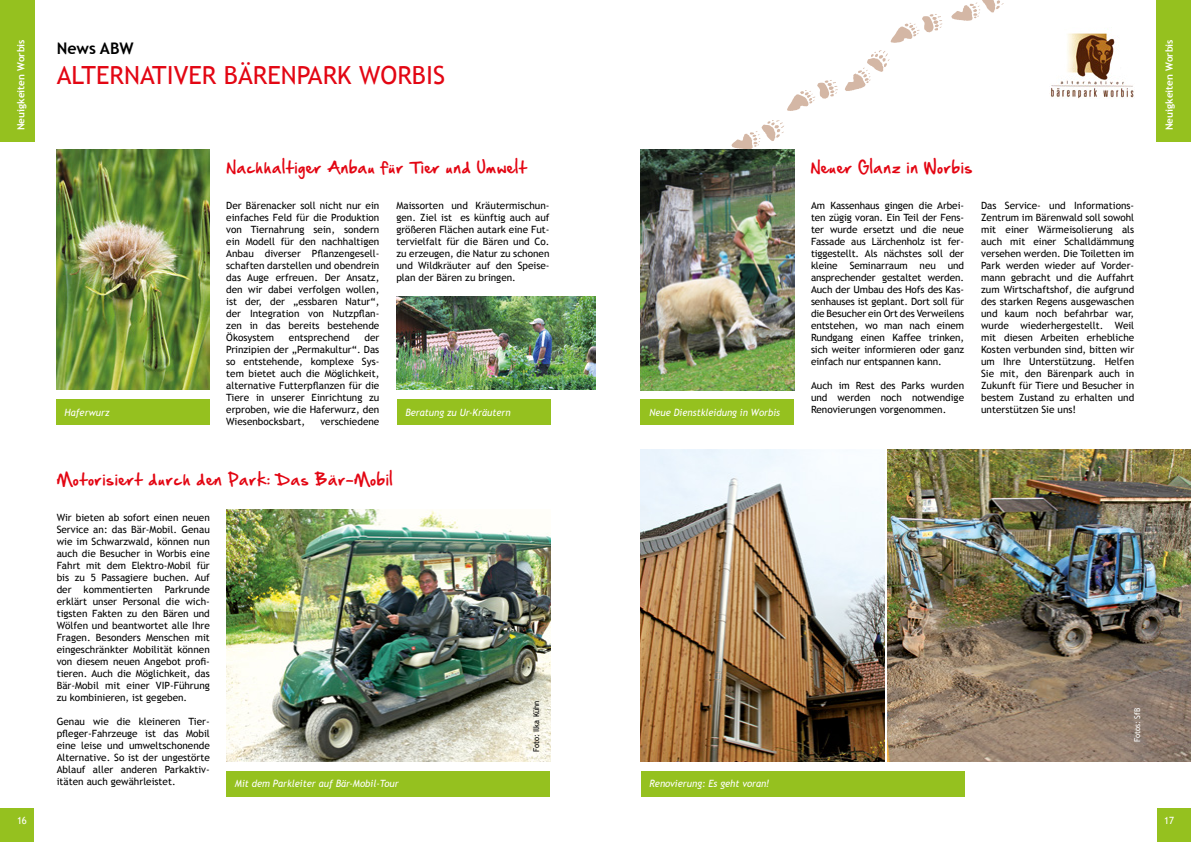
<style>
.page{position:relative;width:1191px;height:842px;background:#fff}
.page>*{position:absolute;margin:0;border:0;box-sizing:border-box;transform-origin:0 0}
.t1{font:25px "Trebuchet MS";color:#e30613}
.t2{font:700 16px "Trebuchet MS";color:#000}
.t3{font:14px "Hand Of Sean";letter-spacing:.08em;color:#e30613}
.t4{font:10px/12px "Trebuchet MS";color:#000;text-align:justify}
.t5{font:italic 10px "Trebuchet MS";color:#fff;scale:.95 1}
.t6{font:700 10px "Trebuchet MS";color:#fff}
.t7{font:10px "Trebuchet MS";color:#fff;scale:.95 1}
.t8{font:8px "Trebuchet MS";color:#000;scale:.95 1}
.t9{font:8px "Trebuchet MS";color:#fff;scale:.95 1}
</style>
<div class="page">
<img style="left:1051px;top:27px;width:83px;height:72px">
<div style="left:0;top:0;width:34px;height:142px;background:#95c11f"></div>
<div style="left:1157px;top:0;width:34px;height:142px;background:#95c11f"></div>
<img style="left:641px;top:449px;width:243px;height:312px">
<img style="left:887px;top:449px;width:304px;height:312px">
<div style="left:641px;top:771px;width:323px;height:26px;background:#95c11f"></div>
<div style="left:641px;top:399px;width:153px;height:26px;background:#95c11f"></div>
<div style="left:397px;top:399px;width:153px;height:26px;background:#95c11f"></div>
<div style="left:56px;top:399px;width:153px;height:26px;background:#95c11f"></div>
<svg style="left:731px;top:120px;width:53px;height:29px"></svg>
<svg style="left:845px;top:50px;width:44px;height:41px"></svg>
<svg style="left:951px;top:0;width:52px;height:21px"></svg>
<svg style="left:787px;top:80px;width:51px;height:31px"></svg>
<svg style="left:890px;top:14px;width:52px;height:29px"></svg>
<img style="left:227px;top:509px;width:323px;height:252px">
<div style="left:226px;top:771px;width:323px;height:26px;background:#95c11f"></div>
<img style="left:57px;top:149px;width:153px;height:240px">
<img style="left:641px;top:149px;width:153px;height:241px">
<img style="left:397px;top:296px;width:198px;height:93px">
<div style="left:0;top:808px;width:34px;height:34px;background:#95c11f"></div>
<div style="left:1157px;top:808px;width:34px;height:34px;background:#95c11f"></div>
<p class="t6" style="left:15px;top:130px;width:92px;rotate:-90deg">Neuigkeiten Worbis</p>
<p class="t6" style="left:1163px;top:130px;width:92px;rotate:-90deg">Neuigkeiten Worbis</p>
<h2 class="t2" style="left:57px;top:39px;width:79px">News ABW</h2>
<h1 class="t1" style="left:57px;top:61px;width:390px">ALTERNATIVER BÄRENPARK WORBIS</h1>
<h3 class="t3" style="left:227px;top:155px;width:301px">Nachhaltiger Anbau für Tier und Umwelt</h3>
<h3 class="t3" style="left:811px;top:155px;width:163px">Neuer Glanz in Worbis</h3>
<p class="t4" style="left:226px;top:200px;width:155px">Der Bärenacker soll nicht nur ein einfaches Feld für die Produktion von Tiernahrung sein, sondern ein Modell für den nachhaltigen Anbau diverser Pflanzengesell&shy;schaften darstellen und obendrein das Auge erfreuen. Der Ansatz, den wir dabei verfolgen wollen, ist der, der „essbaren Natur“, der Integration von Nutzpflan&shy;zen in das bereits bestehende Ökosystem</p>
<p class="t4" style="left:396px;top:200px;width:155px">Maissorten und Kräutermischun&shy;gen. Ziel ist es künftig auch auf größeren Flächen autark eine Fut&shy;tervielfalt für die Bären und Co. zu erzeugen, die Natur zu schonen und Wildkräuter auf den Speise&shy;plan der Bären zu bringen.</p>
<p class="t4" style="left:811px;top:200px;width:155px;text-align:left">Am Kassenhaus gingen die Arbei&shy;ten zügig voran. Ein Teil der Fens&shy;ter wurde ersetzt und die neue<br>Fassade aus Lärchenholz ist fer&shy;tiggestellt. Als nächstes soll der kleine Seminarraum neu und ansprechender gestaltet werden.<br>Auch der Umbau des Hofs des Kas&shy;senhauses ist geplant. Dort soll für die Besucher ein Ort des Verweilens entstehen, wo man nach einem<br>Rundgang einen Kaffee trinken, sich weiter informieren oder ganz einfach nur entspannen kann.</p>
<p class="t4" style="left:811px;top:380px;width:155px">Auch im Rest des Parks wurden und werden noch notwendige Renovierungen vorgenommen.</p>
<p class="t4" style="left:226px;top:332px;width:155px;text-indent:138px">der Prinzipien der „Permakultur“. Das so entstehende, komplexe Sys&shy;tem bietet auch die Möglichkeit, alternative Futterpflanzen für die Tiere in unserer Einrichtung zu erproben, wie die Haferwurz, den Wiesenbocksbart,</p>
<p class="t4" style="left:289px;top:332px;width:62px">entsprechend</p>
<p class="t5" style="left:65px;top:407px;width:49px">Haferwurz</p>
<p class="t5" style="left:405px;top:407px;width:112px">Beratung zu Ur-Kräutern</p>
<p class="t5" style="left:649px;top:407px;width:139px">Neue Dienstkleidung in Worbis</p>
<p class="t4" style="left:320px;top:416px;width:60px">verschiedene</p>
<p class="t4" style="left:981px;top:200px;width:155px">Das Service- und Informations-Zentrum im Bärenwald soll sowohl mit einer Wärmeisolierung als auch mit einer Schalldämmung versehen werden. Die Toiletten im Park werden wieder auf Vorder&shy;mann gebracht und die Auffahrt zum Wirtschaftshof, die aufgrund des starken Regens ausgewaschen und kaum noch befahrbar war, wurde wiederhergestellt. Weil mit diesen Arbeiten erhebliche Kosten verbunden sind, bitten wir um Ihre Unterstützung. Helfen Sie mit, den Bärenpark auch in Zukunft für Tiere und Besucher in bestem Zustand zu erhalten und unterstützen Sie uns!</p>
<h3 class="t3" style="left:57px;top:467px;width:336px">Motorisiert durch den Park: Das Bär-Mobil</h3>
<p class="t4" style="left:57px;top:512px;width:155px">Wir bieten ab sofort einen neuen Service an: das Bär-Mobil. Genau wie im Schwarzwald, können nun auch die Besucher in Worbis eine Fahrt mit dem Elektro-Mobil für bis zu 5 Passagiere buchen. Auf der kommentierten Parkrunde erklärt unser Personal die wich&shy;tigsten Fakten zu den Bären und Wölfen und beantwortet alle Ihre Fragen. Besonders Menschen mit eingeschränkter Mobilität können von diesem neuen Angebot profi&shy;tieren. Auch die Möglichkeit, das Bär-Mobil mit einer VIP-Führung zu kombinieren, ist gegeben.</p>
<p class="t4" style="left:57px;top:716px;width:155px;text-align:left">Genau wie die kleineren Tier&shy;pfleger-Fahrzeuge ist das Mobil eine leise und umweltschonende<br>Alternative. So ist der ungestörte<br>Ablauf aller anderen Parkaktiv&shy;itäten auch gewährleistet.</p>
<p class="t5" style="left:235px;top:778px;width:174px">Mit dem Parkleiter auf Bär-Mobil-Tour</p>
<p class="t8" style="left:531px;top:752px;width:56px;rotate:-90deg">Foto: Ilka Kühn</p>
<p class="t5" style="left:649px;top:778px;width:128px">Renovierung: Es geht voran!</p>
<p class="t9" style="left:1132px;top:742px;width:37px;rotate:-90deg">Fotos: SfB</p>
<p class="t7" style="left:17px;top:814px;width:12px">16</p>
<p class="t7" style="left:1164px;top:814px;width:12px">17</p>
</div>
